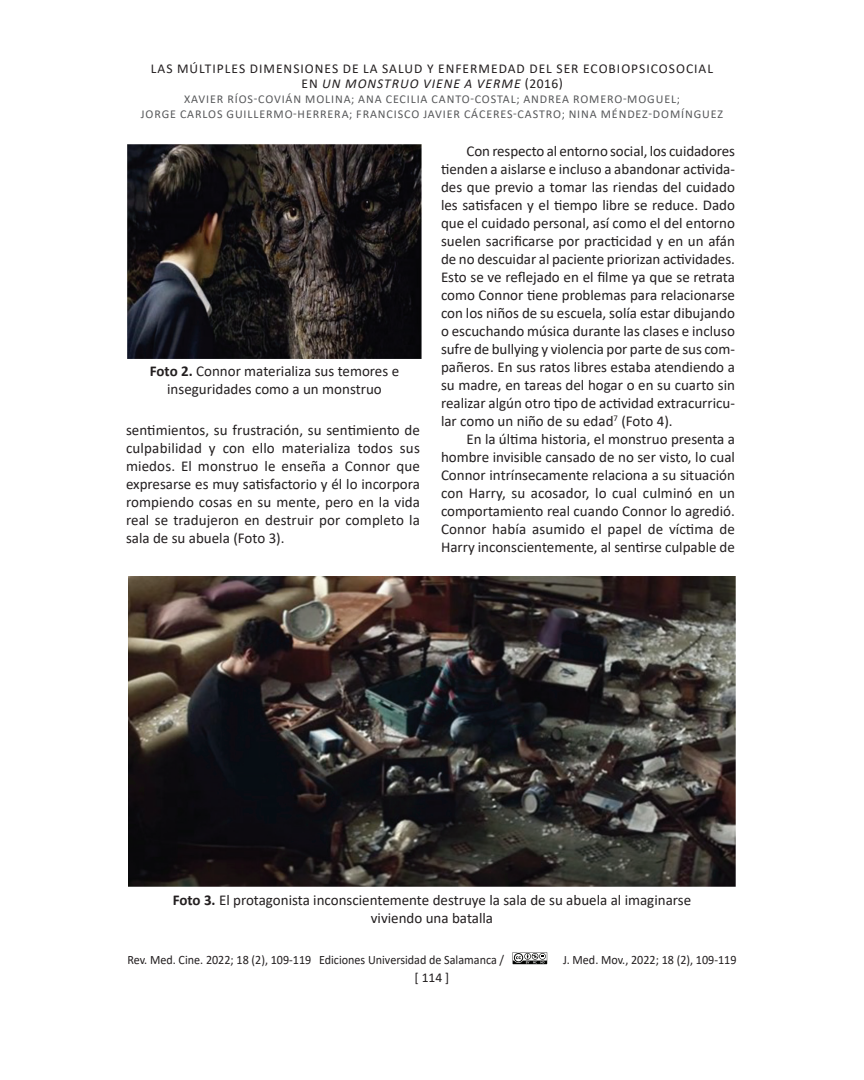
<style>
.page{position:relative;width:864px;height:1080px;background:#fff}
.page>*{position:absolute;margin:0;border:0;box-sizing:border-box;transform-origin:0 0}
.TX{font:15px/18px "Calibri";color:#231f20;text-align:justify}
.FigureCaption{font:15px/18px "Calibri";color:#231f20;text-align:center}
.t1{font:13.5px/15px "Calibri";letter-spacing:.075em;color:#231f20;text-align:center}
.t2{font:12.75px "Calibri";color:#231f20;scale:.95 1}
.t3{font:12px/15px "Calibri";letter-spacing:.075em;color:#57585a;text-align:center}
.s1{font-style:italic}
.s2{font-weight:700}
</style>
<div class="page">
<svg style="left:513px;top:952px;width:34px;height:12px"></svg>
<img style="left:129px;top:577px;width:606px;height:310px">
<img style="left:128px;top:145px;width:294px;height:213px">
<p class="t1" style="left:151px;top:61px;width:564px">LAS MÚLTIPLES DIMENSIONES DE LA SALUD Y ENFERMEDAD DEL SER ECOBIOPSICOSOCIAL<br>EN <span class="s1">UN MONSTRUO VIENE A VERME</span> (2016)</p>
<p class="t3" style="left:141px;top:92px;width:584px">XAVIER RÍOS-COVIÁN MOLINA; ANA CECILIA CANTO-COSTAL; ANDREA ROMERO-MOGUEL;<br>JORGE CARLOS GUILLERMO-HERRERA; FRANCISCO JAVIER CÁCERES-CASTRO; NINA MÉNDEZ-DOMÍNGUEZ</p>
<p class="FigureCaption" style="left:150px;top:362px;width:251px"><span class="s2">Foto 2.</span> Connor materializa sus temores e inseguridades como a un monstruo</p>
<p class="TX" style="left:126px;top:421px;width:296px">sentimientos, su frustración, su sentimiento de culpabilidad y con ello materializa todos sus miedos. El monstruo le enseña a Connor que expresarse es muy satisfactorio y él lo incorpora rompiendo cosas en su mente, pero en la vida real se tradujeron en destruir por completo la sala de su abuela (Foto 3).</p>
<p class="TX" style="left:441px;top:142px;width:296px;text-indent:26px">Con respecto al entorno social, los cuidadores tienden a aislarse e incluso a abandonar activida&shy;des que previo a tomar las riendas del cuidado les satisfacen y el tiempo libre se reduce. Dado que el cuidado personal, así como el del entorno suelen sacrificarse por practicidad y en un afán de no descuidar al paciente priorizan actividades.<br>Esto se ve reflejado en el filme ya que se retrata como Connor tiene problemas para relacionarse con los niños de su escuela, solía estar dibujando o escuchando música durante las clases e incluso sufre de bullying y violencia por parte de sus com&shy;pañeros. En sus ratos libres estaba atendiendo a su madre, en tareas del hogar o en su cuarto sin realizar algún otro tipo de actividad extracurricu&shy;lar como un niño de su edad<sup>7</sup> (Foto 4).</p>
<p class="TX" style="left:441px;top:430px;width:296px;text-indent:26px">En la última historia, el monstruo presenta a hombre invisible cansado de no ser visto, lo cual Connor intrínsecamente relaciona a su situación con Harry, su acosador, lo cual culminó en un comportamiento real cuando Connor lo agredió.<br>Connor había asumido el papel de víctima de Harry inconscientemente, al sentirse culpable de</p>
<p class="FigureCaption" style="left:173px;top:890px;width:520px"><span class="s2">Foto 3.</span> El protagonista inconscientemente destruye la sala de su abuela al imaginarse viviendo una batalla</p>
<p class="t2" style="left:128px;top:951px;width:398px">Rev. Med. Cine. 2022; 18 (2), 109-119 Ediciones Universidad de Salamanca /</p>
<p class="t2" style="left:563px;top:951px;width:184px">J. Med. Mov., 2022; 18 (2), 109-119</p>
<p class="t1" style="left:415px;top:970px;width:36px">[ 114 ]</p>
</div>
